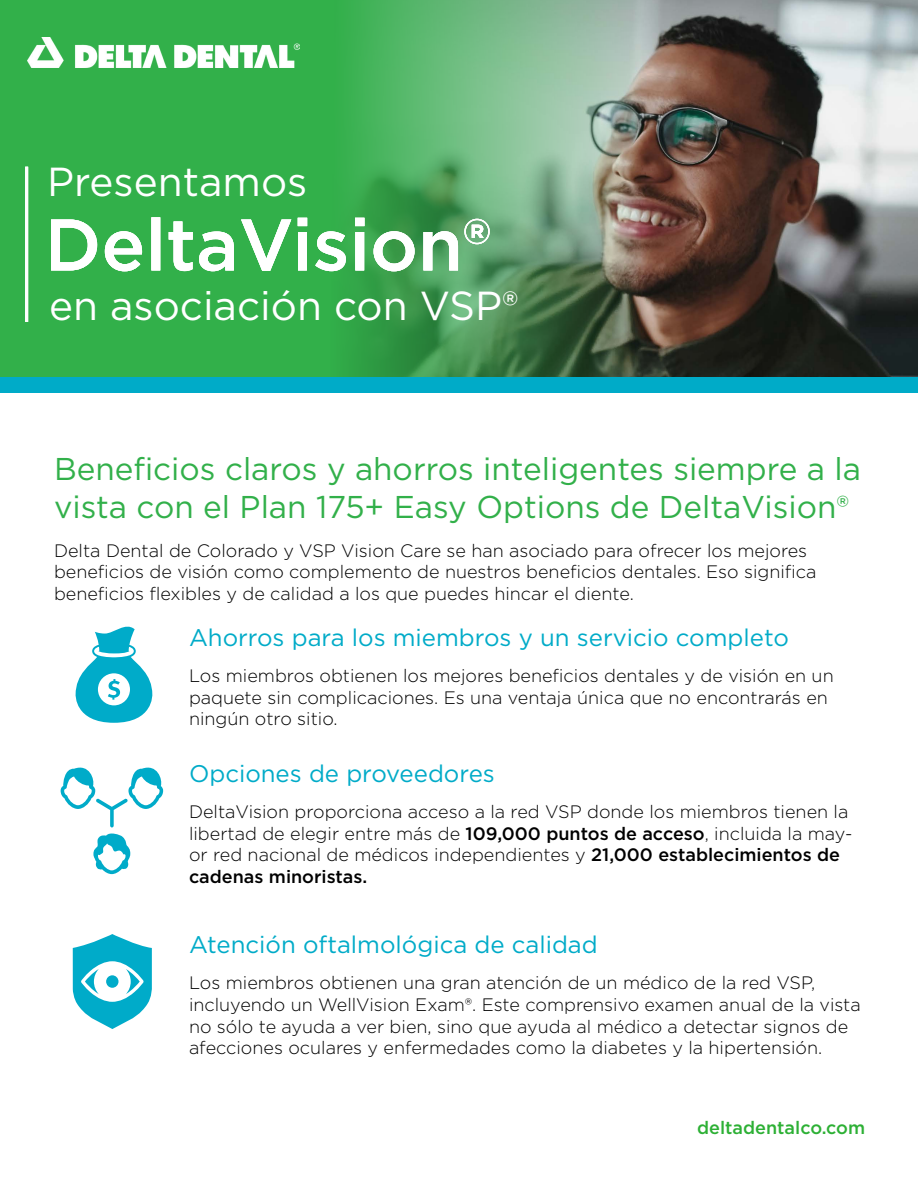
<style>
.page{position:relative;width:918px;height:1188px;background:#fff}
.page>*{position:absolute;margin:0;border:0;box-sizing:border-box;transform-origin:0 0}
.t1{font:40.5px "Gotham";color:#fff}
.t2{font:31.5px/37.8px "Gotham";color:#32b04a}
.t3{font:24px "Gotham";color:#00abc8}
.t4{font:300 18px/21.6px "Gotham";color:#000}
.t5{font:500 18px "Gotham";color:#2db035}
.s1{font-weight:500}
</style>
<div class="page">
<img style="left:691px;top:0;width:227px;height:377px">
<img style="left:0;top:0;width:691px;height:377px">
<img style="left:27px;top:37px;width:272px;height:31px">
<div style="left:0;top:377px;width:918px;height:16px;background:#00abc8"></div>
<svg style="left:75px;top:626px;width:78px;height:97px"></svg>
<svg style="left:73px;top:934px;width:79px;height:95px"></svg>
<svg style="left:61px;top:767px;width:102px;height:107px"></svg>
<svg style="left:51px;top:217px;width:439px;height:54px"></svg>
<hr style="left:25px;top:167px;width:3px;height:155px;background:#fff">
<h1 class="t1" style="left:47px;top:156px;width:262px">Presentamos</h1>
<h1 class="t1" style="left:49px;top:280px;width:471px">en asociación con VSP®</h1>
<h2 class="t2" style="left:54px;top:449px;width:809px">Beneficios claros y ahorros inteligentes siempre a la vista con el Plan 175+ Easy Options de DeltaVision®</h2>
<p class="t4" style="left:54px;top:539px;width:764px">Delta Dental de Colorado y VSP Vision Care se han asociado para ofrecer los mejores beneficios de visión como complemento de nuestros beneficios dentales. Eso significa beneficios flexibles y de calidad a los que puedes hincar el diente.</p>
<h3 class="t3" style="left:189px;top:622px;width:601px">Ahorros para los miembros y un servicio completo</h3>
<p class="t4" style="left:189px;top:664px;width:646px">Los miembros obtienen los mejores beneficios dentales y de visión en un paquete sin complicaciones. Es una ventaja única que no encontrarás en ningún otro sitio.</p>
<h3 class="t3" style="left:189px;top:758px;width:307px">Opciones de proveedores</h3>
<p class="t4" style="left:189px;top:800px;width:665px">DeltaVision proporciona acceso a la red VSP donde los miembros tienen la libertad de elegir entre más de <span class="s1">109,000 puntos de acceso</span>, incluida la may&shy;or red nacional de médicos independientes y <span class="s1">21,000 establecimientos de cadenas minoristas.</span></p>
<h3 class="t3" style="left:189px;top:929px;width:410px">Atención oftalmológica de calidad</h3>
<p class="t4" style="left:189px;top:972px;width:673px">Los miembros obtienen una gran atención de un médico de la red VSP, incluyendo un WellVision Exam®. Este comprensivo examen anual de la vista no sólo te ayuda a ver bien, sino que ayuda al médico a detectar signos de afecciones oculares y enfermedades como la diabetes y la hipertensión.</p>
<p class="t5" style="left:697px;top:1116px;width:170px">deltadentalco.com</p>
</div>
